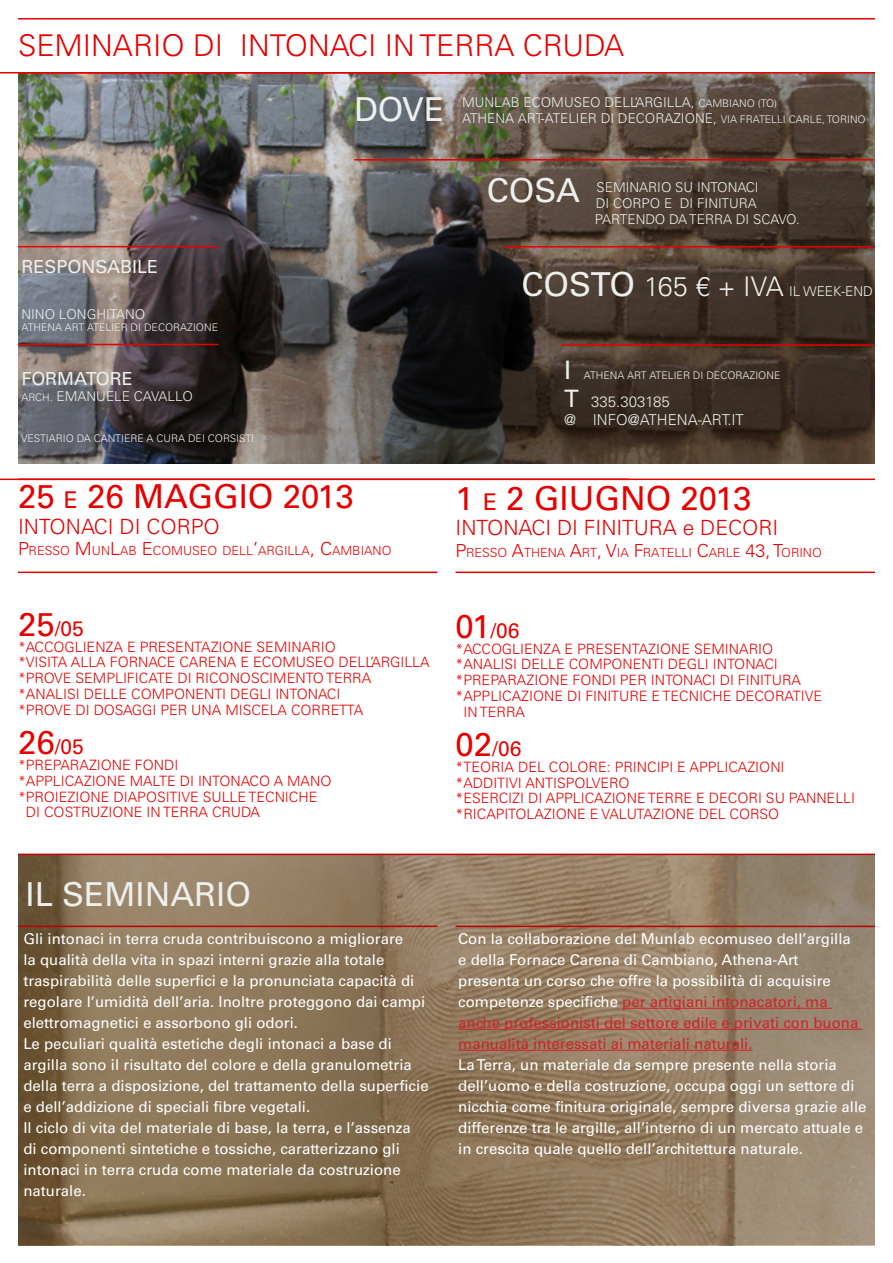
<style>
.page{position:relative;width:893px;height:1263px;background:#fff}
.page>*{position:absolute;margin:0;border:0;box-sizing:border-box;transform-origin:0 0}
.t1{font:33px "Univers LT Std";color:#e60000}
.t2{font:33px "Univers LT Std";color:#edefec}
.t3{font:300 30px "Univers LT Std";color:#e60000}
.t4{font:25.5px "Univers LT Std";color:#edefec}
.t5{font:300 21px "Univers LT Std";color:#e60000}
.t6{font:21px "Univers LT Std";color:#e60000}
.t7{font:18px "Univers LT Std";color:#edefec}
.t8{font:15px/21px "Univers LT Std";color:#fff}
.t9{font:300 15px "Univers LT Std";color:#edefec}
.t10{font:300 14.25px "Univers LT Std";color:#e60000}
.t11{font:300 13.5px "Univers LT Std";color:#edefec}
.t12{font:300 12.6px "Univers LT Std";color:#e60000}
.t13{font:300 10.5px "Univers LT Std";color:#edefec}
.s1{font-size:10.5px}
.s2{font-size:23.1px}
.s3{font-size:18px}
.s4{font-size:33px}
.s5{font-weight:400;font-size:33px}
.s6{font-size:27px}
.s7{font-weight:400;font-size:24px}
.s8{color:#d1232a}
</style>
<div class="page">
<hr style="left:18px;top:572px;width:419px;height:1px;background:#e60000">
<img style="left:19px;top:74px;width:855px;height:389px">
<hr style="left:18px;top:18px;width:857px;height:2px;background:#e60000">
<hr style="left:18px;top:72px;width:857px;height:2px;background:#e60000">
<hr style="left:18px;top:479px;width:857px;height:1px;background:#e60000">
<hr style="left:354px;top:159px;width:519px;height:2px;background:#e60000">
<hr style="left:505px;top:246px;width:369px;height:2px;background:#e60000">
<hr style="left:18px;top:246px;width:201px;height:1px;background:#e60000">
<hr style="left:18px;top:344px;width:201px;height:1px;background:#e60000">
<hr style="left:455px;top:572px;width:420px;height:1px;background:#e60000">
<hr style="left:561px;top:344px;width:313px;height:2px;background:#e60000">
<hr style="left:0;top:72px;width:629px;height:2px;background:#e60000">
<hr style="left:0;top:479px;width:629px;height:1px;background:#e60000">
<svg style="left:18px;top:854px;width:857px;height:391px;background:#90795e"></svg>
<hr style="left:622px;top:1008px;width:210px;height:1px;background:#d1232a">
<hr style="left:458px;top:1029px;width:404px;height:1px;background:#d1232a">
<hr style="left:458px;top:1050px;width:294px;height:1px;background:#d1232a">
<p class="t3" style="left:18px;top:28px;width:20px">SEMINARIO</p>
<p class="t3" style="left:193px;top:28px;width:64px">DI INTONACI</p>
<p class="t3" style="left:385px;top:28px;width:55px">IN TERRA</p>
<p class="t3" style="left:523px;top:28px;width:21px">CRUDA</p>
<p class="t2" style="left:354px;top:89px;width:87px">dOVE</p>
<p class="t11" style="left:354px;top:94px;width:41px">M</p>
<p class="t11" style="left:475px;top:94px;width:304px">UNLAB ECOMUSEO DELL’ARGILLA, <span class="s1">CAMBIANO (TO)</span></p>
<p class="t11" style="left:354px;top:110px;width:40px">A</p>
<p class="t11" style="left:470px;top:110px;width:369px">THENA ART-ATELIER DI DECORAZIONE, <span class="s1">VIA F RATELLI CARLE, TORIN</span></p>
<p class="t13" style="left:858px;top:113px;width:10px">O</p>
<p class="t7" style="left:21px;top:256px;width:14px">RESPONSA</p>
<p class="t7" style="left:120px;top:256px;width:37px">BILE</p>
<p class="t11" style="left:21px;top:306px;width:125px">N INO LONGHITANO</p>
<p class="t13" style="left:21px;top:321px;width:198px">ATHENA ART ATELIER DI DECORAZIONE</p>
<p class="t7" style="left:21px;top:368px;width:25px">FORMA</p>
<p class="t7" style="left:86px;top:368px;width:49px">TOR e</p>
<p class="t11" style="left:21px;top:388px;width:173px"><span class="s1">ARCH.</span> E MANUELE CAVALLO</p>
<p class="t13" style="left:21px;top:432px;width:235px">VESTIARIO DA CANTIERE A CURA DEI CORSISTI</p>
<p class="t1" style="left:18px;top:477px;width:337px">25 <span class="s2">e</span> 26 maggi o 2013</p>
<p class="t5" style="left:18px;top:513px;width:13px">INTONACI</p>
<p class="t5" style="left:120px;top:513px;width:42px">DI COR</p>
<p class="t5" style="left:191px;top:513px;width:28px">PO</p>
<p class="t12" style="left:18px;top:543px;width:375px"><span class="s3">P</span>RESSO <span class="s3">M</span>UN<span class="s3">L</span>AB <span class="s3">E</span>COM USEO DELL<span class="s3">’</span>ARGILLA<span class="s3">, C</span>AM BIANO</p>
<p class="t6" style="left:18px;top:616px;width:67px"><span class="s4">25</span>/05</p>
<p class="t10" style="left:18px;top:638px;width:319px">*ACCOGLIENZA E PRESENTAZIONE SEMINARIO</p>
<p class="t10" style="left:18px;top:654px;width:413px">*VISITA ALLA FORNACE CARENA E ECOMUSEO DELL’ARGILLA</p>
<p class="t10" style="left:18px;top:670px;width:355px">*PROVE SEMPLIFICATE DI RICONOSCIMENTO TERRA</p>
<p class="t10" style="left:18px;top:685px;width:324px">*ANALISI DELLE COMPONENTI DEGLI INTONACI</p>
<p class="t10" style="left:18px;top:701px;width:347px">*PROVE DI DOSAGGI PER UNA MISCELA CORRETTA</p>
<p class="t6" style="left:18px;top:734px;width:67px"><span class="s4">26</span>/05</p>
<p class="t10" style="left:18px;top:756px;width:162px">*PREPARAZIONE FONDI</p>
<p class="t10" style="left:18px;top:772px;width:18px">*APP</p>
<p class="t10" style="left:53px;top:772px;width:280px">LICAZIONE MALTE DI INTONACO A MANO</p>
<p class="t10" style="left:18px;top:788px;width:301px">*PROIEZIONE DIAPOSITIVE SULLE TECNICHE</p>
<p class="t10" style="left:26px;top:804px;width:236px">DI COSTRUZIONE IN TERRA CRUDA</p>
<p class="t2" style="left:26px;top:875px;width:227px">il semi nario</p>
<p class="t8" style="left:23px;top:929px;width:403px">G li intonaci in terra cruda contribuiscono a migliorare<br>la qualità della vita in spazi interni grazie alla totale traspirabilità delle superfici e la pronunciata capacità di regolare l’umidità dell’aria. Inoltre proteggono dai campi elettromagnetici e assorbono gli odori.</p>
<p class="t8" style="left:23px;top:1034px;width:407px">Le peculiari qualità estetiche degli intonaci a base di argilla sono il risultato del colore e della granulometria della terra a disposizione, del trattamento della superficie e dell’addizione di speciali fibre vegetali.</p>
<p class="t8" style="left:23px;top:1118px;width:389px">Il ciclo di vita del materiale di base, la terra, e l’assenza di componenti sintetiche e tossiche, caratterizzano gli intonaci in terra cruda come materiale da costruzione naturale.</p>
<p class="t2" style="left:487px;top:171px;width:46px">COSA</p>
<p class="t11" style="left:596px;top:179px;width:164px">SEMINARIO SU INTONACI</p>
<p class="t11" style="left:596px;top:195px;width:163px">DI CORPO E DI FINITURA</p>
<p class="t11" style="left:487px;top:211px;width:40px">P</p>
<p class="t11" style="left:602px;top:211px;width:199px">ARTENDO DA TERRA DI SCAVO.</p>
<p class="t11" style="left:521px;top:283px;width:353px"><span class="s5">COsto</span> <span class="s6">165 € + IVA</span> IL WEEK-END</p>
<p class="t4" style="left:564px;top:354px;width:9px">I</p>
<p class="t13" style="left:584px;top:369px;width:198px">ATHENA ART ATELIER DI DECORAZIONE</p>
<p class="t9" style="left:564px;top:393px;width:107px"><span class="s7">T</span> 335.303185</p>
<p class="t9" style="left:564px;top:411px;width:181px">@ INFO@ATHENA-ART.IT</p>
<p class="t1" style="left:455px;top:479px;width:298px">1 <span class="s2">e</span> 2 Giugno 2013</p>
<p class="t5" style="left:455px;top:515px;width:13px">INTONACI</p>
<p class="t5" style="left:557px;top:515px;width:51px">DI FINITURA</p>
<p class="t5" style="left:683px;top:515px;width:31px">E DECORI</p>
<p class="t12" style="left:455px;top:545px;width:368px"><span class="s3">P</span>RESSO <span class="s3">A</span>THENA <span class="s3">A</span>RT<span class="s3">, V</span>IA <span class="s3">F</span>RATELLI <span class="s3">C</span>ARLE <span class="s3">43, T</span>ORINO</p>
<p class="t6" style="left:455px;top:618px;width:66px"><span class="s4">01</span>/06</p>
<p class="t10" style="left:455px;top:640px;width:319px">*ACCOGLIENZA E PRESENTAZIONE SEMINARIO</p>
<p class="t10" style="left:455px;top:656px;width:324px">*ANALISI DELLE COMPONENTI DEGLI INTONACI</p>
<p class="t10" style="left:455px;top:671px;width:347px">*PREPARAZIONE FONDI PER INTONACI DI FINITURA</p>
<p class="t10" style="left:455px;top:687px;width:18px">*APP</p>
<p class="t10" style="left:490px;top:687px;width:333px">LICAZIONE DI FINITURE E TECNICHE DECORATIVE</p>
<p class="t10" style="left:463px;top:703px;width:63px">IN TERRA</p>
<p class="t6" style="left:455px;top:736px;width:67px"><span class="s4">02</span>/06</p>
<p class="t10" style="left:455px;top:758px;width:331px">*TEORIA DEL COLORE: PRINCIPI E APPLICAZIONI</p>
<p class="t10" style="left:455px;top:774px;width:176px">*ADDITIVI ANTISPOLVERO</p>
<p class="t10" style="left:455px;top:790px;width:401px">*ESERCIZI DI APPLICAZIONE TERRE E DECORI SU PANNELLI</p>
<p class="t10" style="left:455px;top:805px;width:325px">*RICAPITOLAZIONE E VALUTAZIONE DEL CORSO</p>
<p class="t8" style="left:458px;top:928px;width:402px">Con la collaborazione del M unlab ecomuseo dell’argilla e della Fornace Carena di Cambiano, Athena-Art presenta un corso che offre la possibilità di acquisire competenze specifiche <span class="s8">per artigiani intonacatori, ma anche professionisti del settore edile e privati con buona manualità interessati ai materiali naturali.</span></p>
<p class="t8" style="left:458px;top:1054px;width:410px">La Terra, un materiale da sempre presente nella storia dell’uomo e della costruzione, occupa oggi un settore di nicchia come finitura originale, sempre diversa grazie alle differenze tra le argille, all’interno di un mercato attuale e in crescita quale quello dell’architettura naturale.</p>
</div>
